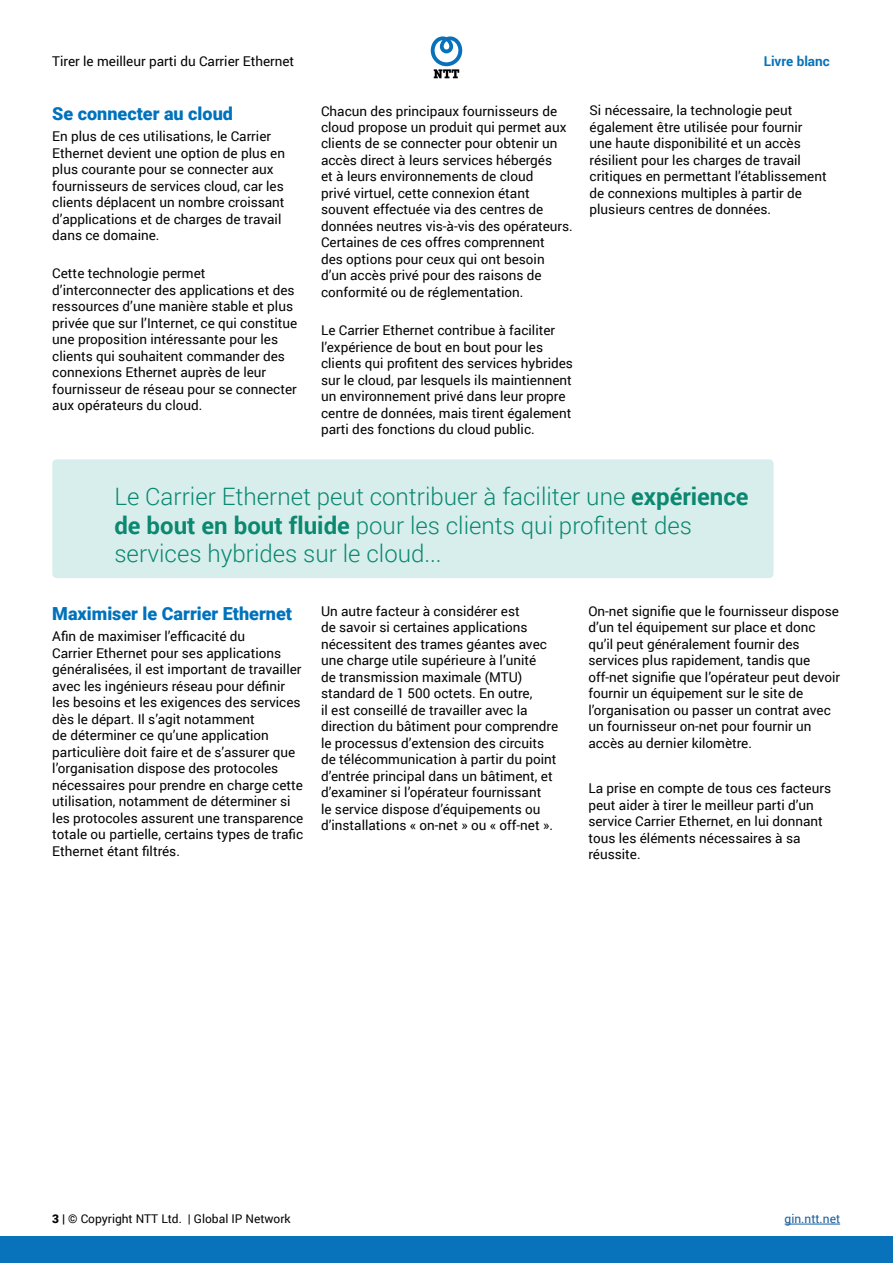
<style>
.page{position:relative;width:893px;height:1263px;background:#fff}
.page>*{position:absolute;margin:0;border:0;box-sizing:border-box;transform-origin:0 0}
.t1{font:300 24px/28.8px "Roboto";color:#0b8870}
.t2{font:900 18px "Roboto";color:#0072bc}
.t3{font:13.5px/16.5px "Roboto";color:#040503}
.t4{font:700 13.5px "Roboto";color:#0872ba}
.t5{font:12px "Roboto";color:#040503}
.t6{font:12px "Roboto";color:#175d9e}
.s1{font-weight:700}
.s2{font-weight:900}
</style>
<div class="page">
<svg style="left:431px;top:36px;width:31px;height:42px"></svg>
<div style="left:0;top:1236px;width:893px;height:27px;background:#0872ba"></div>
<hr style="left:785px;top:1224px;width:55px;height:1px;background:#175d9e">
<div style="left:52px;top:459px;width:721px;height:119px;background:#d8eeec;border-radius:4px"></div>
<p class="t3" style="left:52px;top:53px;width:243px">Tirer le meilleur parti du Carrier Ethernet</p>
<p class="t4" style="left:764px;top:52px;width:68px">Livre blanc</p>
<h2 class="t2" style="left:52px;top:101px;width:182px">Se connecter au cloud</h2>
<p class="t3" style="left:52px;top:127px;width:234px">En plus de ces utilisations, le Carrier Ethernet devient une option de plus en plus courante pour se connecter aux fournisseurs de services cloud, car les clients déplacent un nombre croissant d’applications et de charges de travail dans ce domaine.</p>
<p class="t3" style="left:52px;top:265px;width:247px">Cette technologie permet d’interconnecter des applications et des ressources d’une manière stable et plus privée que sur l’Internet, ce qui constitue une proposition intéressante pour les clients qui souhaitent commander des connexions Ethernet auprès de leur fournisseur de réseau pour se connecter aux opérateurs du cloud.</p>
<p class="t3" style="left:321px;top:102px;width:253px">Chacun des principaux fournisseurs de cloud propose un produit qui permet aux clients de se connecter pour obtenir un accès direct à leurs services hébergés<br>et à leurs environnements de cloud<br>privé virtuel, cette connexion étant souvent effectuée via des centres de données neutres vis-à-vis des opérateurs.<br>Certaines de ces offres comprennent<br>des options pour ceux qui ont besoin d’un accès privé pour des raisons de conformité ou de réglementation.</p>
<p class="t3" style="left:321px;top:322px;width:253px">Le Carrier Ethernet contribue à faciliter l’expérience de bout en bout pour les clients qui profitent des services hybrides sur le cloud, par lesquels ils maintiennent un environnement privé dans leur propre centre de données, mais tirent également parti des fonctions du cloud public.</p>
<p class="t3" style="left:590px;top:102px;width:239px">Si nécessaire, la technologie peut également être utilisée pour fournir une haute disponibilité et un accès résilient pour les charges de travail critiques en permettant l’établissement de connexions multiples à partir de plusieurs centres de données.</p>
<h1 class="t1" style="left:114px;top:481px;width:636px">Le Carrier Ethernet peut contribuer à faciliter une <span class="s1">expérience de bout en bout fluide</span> pour les clients qui profitent des services hybrides sur le cloud...</h1>
<h2 class="t2" style="left:52px;top:601px;width:241px">Maximiser le Carrier Ethernet</h2>
<p class="t3" style="left:52px;top:628px;width:253px">Afin de maximiser l’efficacité du<br>Carrier Ethernet pour ses applications généralisées, il est important de travailler avec les ingénieurs réseau pour définir les besoins et les exigences des services dès le départ. Il s’agit notamment<br>de déterminer ce qu’une application particulière doit faire et de s’assurer que l’organisation dispose des protocoles nécessaires pour prendre en charge cette utilisation, notamment de déterminer si les protocoles assurent une transparence totale ou partielle, certains types de trafic Ethernet étant filtrés.</p>
<p class="t3" style="left:321px;top:602px;width:239px">Un autre facteur à considérer est<br>de savoir si certaines applications nécessitent des trames géantes avec une charge utile supérieure à l’unité<br>de transmission maximale (MTU) standard de 1 500 octets. En outre,<br>il est conseillé de travailler avec la direction du bâtiment pour comprendre le processus d’extension des circuits de télécommunication à partir du point d’entrée principal dans un bâtiment, et d’examiner si l’opérateur fournissant<br>le service dispose d’équipements ou d’installations « on-net » ou « off-net ».</p>
<p class="t3" style="left:588px;top:602px;width:253px">On-net signifie que le fournisseur dispose d’un tel équipement sur place et donc qu’il peut généralement fournir des services plus rapidement, tandis que off-net signifie que l’opérateur peut devoir fournir un équipement sur le site de l’organisation ou passer un contrat avec un fournisseur on-net pour fournir un accès au dernier kilomètre.</p>
<p class="t3" style="left:588px;top:780px;width:244px">La prise en compte de tous ces facteurs peut aider à tirer le meilleur parti d’un service Carrier Ethernet, en lui donnant tous les éléments nécessaires à sa réussite.</p>
<p class="t5" style="left:52px;top:1210px;width:240px"><span class="s2">3 |</span> © Copyright NTT Ltd. | Global IP Network</p>
<p class="t6" style="left:785px;top:1210px;width:57px">gin.ntt.net</p>
</div>
